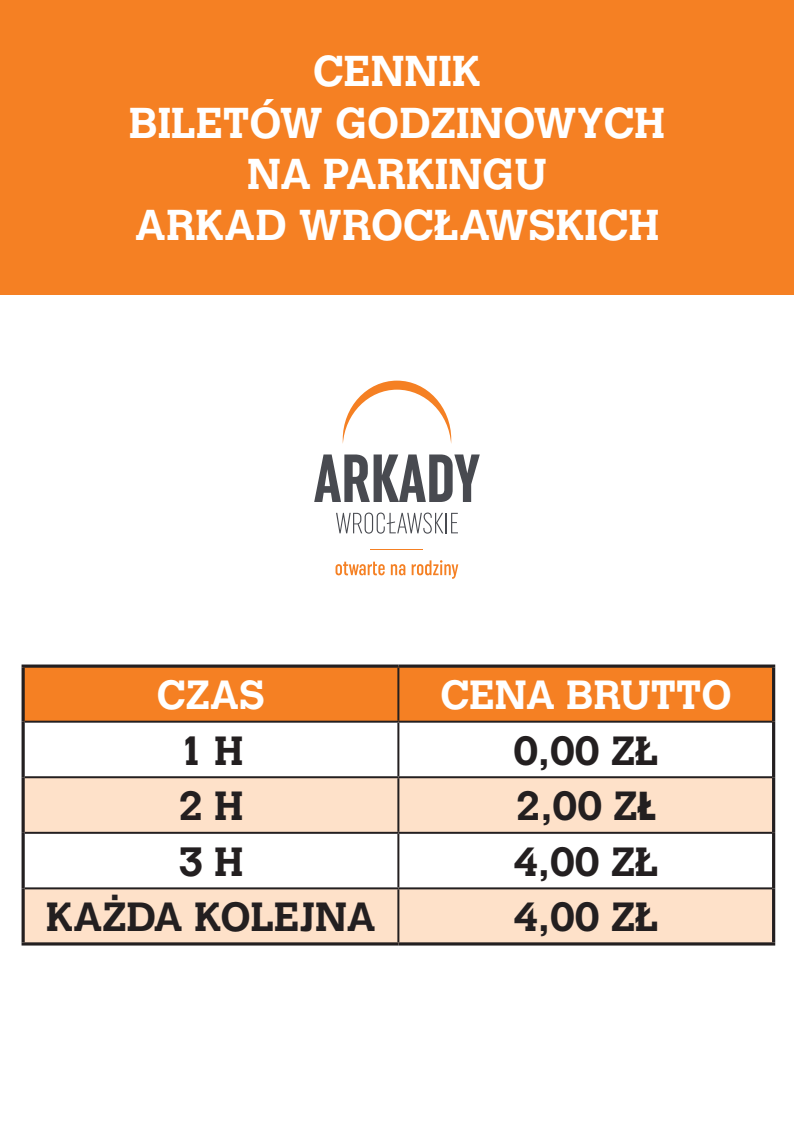
<style>
.page{position:relative;width:794px;height:1134px;background:#fff}
.page>*{position:absolute;margin:0;border:0;box-sizing:border-box;transform-origin:0 0}
.t1{font:700 42.8px/51.4px "Calvert MT Pro";color:#fff;text-align:center}
.t2{font:700 40.4px "Calvert MT Pro";color:#231f20}
.t3{font:700 40.4px "Calvert MT Pro";color:#fff}
.s1{font-family:"Geomanist"}
</style>
<div class="page">
<div style="left:0;top:0;width:794px;height:295px;background:#f58023"></div>
<svg style="left:314px;top:454px;width:166px;height:48px"></svg>
<svg style="left:336px;top:512px;width:107px;height:22px"></svg>
<hr style="left:445px;top:513px;width:2px;height:20px;background:#484a50">
<svg style="left:451px;top:513px;width:7px;height:20px"></svg>
<svg style="left:343px;top:381px;width:108px;height:61px"></svg>
<hr style="left:370px;top:549px;width:53px;height:1px;background:#f58023">
<svg style="left:335px;top:562px;width:50px;height:13px"></svg>
<svg style="left:391px;top:564px;width:14px;height:11px"></svg>
<svg style="left:412px;top:560px;width:46px;height:19px"></svg>
<div style="left:25px;top:668px;width:747px;height:53px;background:#f58023"></div>
<svg style="left:25px;top:778px;width:747px;height:164px;fill:#fee1c9"></svg>
<svg style="left:22px;top:664px;width:376px;height:4px;background:#4d423d"></svg>
<hr style="left:22px;top:668px;width:3px;height:54px;background:#231f20">
<svg style="left:398px;top:664px;width:377px;height:4px;background:#4d423d"></svg>
<hr style="left:772px;top:668px;width:3px;height:54px;background:#231f20">
<hr style="left:22px;top:722px;width:3px;height:55px;background:#231f20">
<hr style="left:772px;top:722px;width:3px;height:55px;background:#231f20">
<hr style="left:22px;top:777px;width:3px;height:56px;background:#231f20">
<hr style="left:772px;top:777px;width:3px;height:56px;background:#231f20">
<hr style="left:22px;top:833px;width:3px;height:55px;background:#231f20">
<hr style="left:772px;top:833px;width:3px;height:55px;background:#231f20">
<hr style="left:22px;top:888px;width:3px;height:54px;background:#231f20">
<hr style="left:772px;top:888px;width:3px;height:54px;background:#231f20">
<hr style="left:22px;top:942px;width:376px;height:3px;background:#231f20">
<hr style="left:398px;top:942px;width:377px;height:3px;background:#231f20">
<hr style="left:397px;top:668px;width:2px;height:53px;background:#231f20">
<hr style="left:25px;top:721px;width:373px;height:2px;background:#231f20">
<hr style="left:398px;top:721px;width:374px;height:2px;background:#231f20">
<hr style="left:397px;top:723px;width:2px;height:53px;background:#231f20">
<hr style="left:25px;top:776px;width:373px;height:2px;background:#231f20">
<hr style="left:398px;top:776px;width:374px;height:2px;background:#231f20">
<hr style="left:397px;top:778px;width:2px;height:54px;background:#231f20">
<hr style="left:25px;top:832px;width:373px;height:2px;background:#231f20">
<hr style="left:398px;top:832px;width:374px;height:2px;background:#231f20">
<hr style="left:397px;top:834px;width:2px;height:53px;background:#231f20">
<hr style="left:25px;top:887px;width:373px;height:2px;background:#231f20">
<hr style="left:398px;top:887px;width:374px;height:2px;background:#231f20">
<hr style="left:397px;top:889px;width:2px;height:53px;background:#231f20">
<p class="t1" style="left:313px;top:45px;width:169px">CENNIK</p>
<p class="t1" style="left:129px;top:96px;width:537px">BILETÓW GODZINOWYCH<br>NA PARKINGU<br>ARKAD WROCŁAWSKICH</p>
<p class="t3" style="left:157px;top:669px;width:109px">CZAS</p>
<p class="t3" style="left:440px;top:669px;width:293px">CENA BRUTTO</p>
<p class="t2" style="left:178px;top:725px;width:66px">1 H</p>
<p class="t2" style="left:513px;top:725px;width:147px">0,00 ZŁ</p>
<p class="t2" style="left:178px;top:780px;width:66px">2 H</p>
<p class="t2" style="left:516px;top:780px;width:142px">2,00 Z<span class="s1">Ł</span></p>
<p class="t2" style="left:178px;top:836px;width:66px">3 H</p>
<p class="t2" style="left:513px;top:836px;width:147px">4,00 ZŁ</p>
<p class="t2" style="left:46px;top:891px;width:331px">KAŻDA KOLEJNA</p>
<p class="t2" style="left:513px;top:891px;width:147px">4,00 ZŁ</p>
</div>
